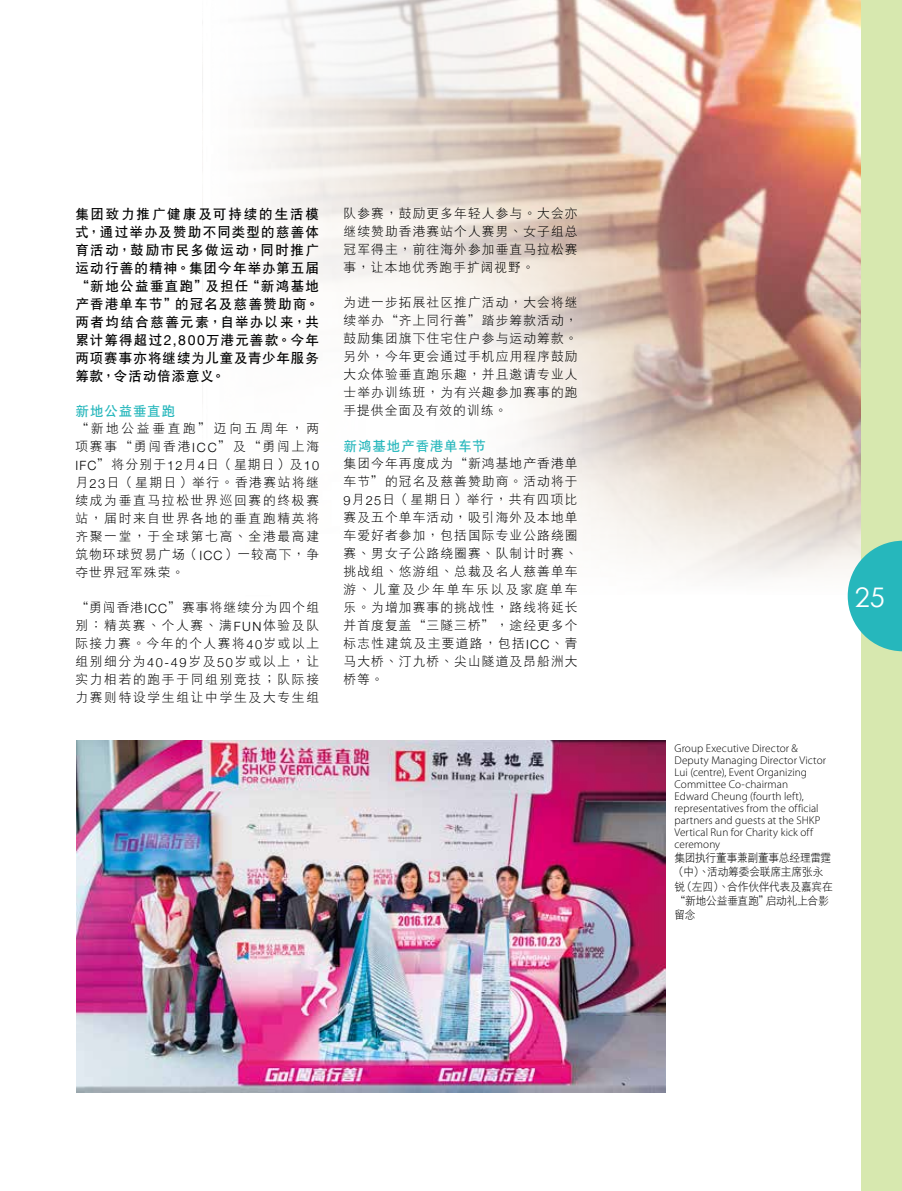
<style>
.page{position:relative;width:902px;height:1191px;background:#fff}
.page>*{position:absolute;margin:0;border:0;box-sizing:border-box;transform-origin:0 0}
.t1{font:27px "Century Gothic";color:#fff}
.t2{font:13.5px/18px "DFP Hei W7 GB5";letter-spacing:.075em;color:#000;text-align:justify}
.t3{font:13.5px "DFP Hei W7 GB5";letter-spacing:.06em;color:#26b7bc}
.t4{font:12.75px/18px "DFP Hei W3 GB5";letter-spacing:.085em;color:#000;text-align:justify}
.t5{font:300 11.25px/12px "Myriad Pro";letter-spacing:.005em;color:#000}
.t6{font:11.25px/14.2px "DFP Hei W3 GB5";letter-spacing:-.01em;color:#000;scale:.95 1}
.s1{font-family:"Helvetica Neue";font-size:14.1px}
.s2{font-family:"Helvetica Neue";font-weight:300}
</style>
<div class="page">
<img style="left:202px;top:0;width:659px;height:578px">
<img style="left:77px;top:740px;width:588px;height:352px">
<div style="left:861px;top:0;width:40px;height:1191px;background:#d7e8af"></div>
<svg style="left:847px;top:541px;width:54px;height:110px"></svg>
<p class="t2" style="left:75px;top:205px;width:245px">集團致力推廣健康及可持續的生活模式，通過舉辦及贊助不同類型的慈善體育活動，鼓勵市民多做運動，同時推廣運動行善的精神。集團今年舉辦第五屆“新地公益垂直跑”及擔任“新鴻基地產香港單車節”的冠名及慈善贊助商。兩者均結合慈善元素，自舉辦以來，共累計籌得超過<span class="s1">2,800</span>萬港元善款。今年兩項賽事亦將繼續為兒童及青少年服務籌款，令活動倍添意義。</p>
<p class="t3" style="left:75px;top:404px;width:101px">新地公益垂直跑</p>
<p class="t4" style="left:75px;top:419px;width:245px">“新地公益垂直跑”邁向五週年，兩項賽事“勇闖香港<span class="s2">ICC</span>”及“勇闖上海<span class="s2">IFC</span>”將分別於<span class="s2">12</span>月<span class="s2">4</span>日（星期日）及<span class="s2">10</span>月<span class="s2">23</span>日（星期日）舉行。香港賽站將繼續成為垂直馬拉松世界巡回賽的終極賽站，屆時來自世界各地的垂直跑精英將齊聚一堂，於全球第七高、全港最高建築物環球貿易廣場（<span class="s2">ICC</span>）一較高下，爭奪世界冠軍殊榮。</p>
<p class="t4" style="left:75px;top:598px;width:245px">“勇闖香港<span class="s2">ICC</span>”賽事將繼續分為四個組別：精英賽、個人賽、滿<span class="s2">FUN</span>體驗及隊際接力賽。今年的個人賽將<span class="s2">40</span>歲或以上組別細分為<span class="s2">40-49</span>歲及<span class="s2">50</span>歲或以上，讓實力相若的跑手於同組別競技；隊際接力賽則特設學生組讓中學生及大專生組</p>
<p class="t4" style="left:343px;top:204px;width:235px">隊參賽，鼓勵更多年輕人參與。大會亦繼續贊助香港賽站個人賽男、女子組總冠軍得主，前往海外參加垂直馬拉松賽事，讓本地優秀跑手擴闊視野。</p>
<p class="t4" style="left:343px;top:293px;width:235px">為進一步拓展社區推廣活動，大會將繼續舉辦“齊上同行善”踏步籌款活動，鼓勵集團旗下住宅住戶參與運動籌款。另外，今年更會通過手機應用程序鼓勵大眾體驗垂直跑樂趣，並且邀請專業人士舉辦訓練班，為有興趣參加賽事的跑手提供全面及有效的訓練。</p>
<p class="t3" style="left:343px;top:439px;width:144px">新鴻基地產香港單車節</p>
<p class="t4" style="left:343px;top:454px;width:235px">集團今年再度成為“新鴻基地產香港單車節”的冠名及慈善贊助商。活動將於<span class="s2">9</span>月<span class="s2">25</span>日（星期日）舉行，共有四項比賽及五個單車活動，吸引海外及本地單車愛好者參加，包括國際專業公路繞圈賽、男女子公路繞圈賽、隊制計時賽、挑戰組、悠游組、總裁及名人慈善單車游、兒童及少年單車樂以及家庭單車樂。為增加賽事的挑戰性，路線將延長並首度覆蓋“三隧三橋”，途經更多個標誌性建築及主要道路，包括<span class="s2">ICC</span>、青馬大橋、汀九橋、尖山隧道及昂船洲大橋等。</p>
<h1 class="t1" style="left:854px;top:581px;width:31px">25</h1>
<p class="t5" style="left:674px;top:742px;width:153px">Group Executive Director &amp;<br>Deputy Managing Director Victor<br>Lui (centre), Event Organizing<br>Committee Co-chairman<br>Edward Cheung (fourth left), representatives from the official partners and guests at the SHKP<br>Vertical Run for Charity kick off ceremony</p>
<p class="t6" style="left:674px;top:850px;width:168px">集團執行董事兼副董事總經理雷霆（中）、活動籌委會聯席主席張永銳（左四）、合作夥伴代表及嘉賓在“新地公益垂直跑”啓動禮上合影留念</p>
</div>
